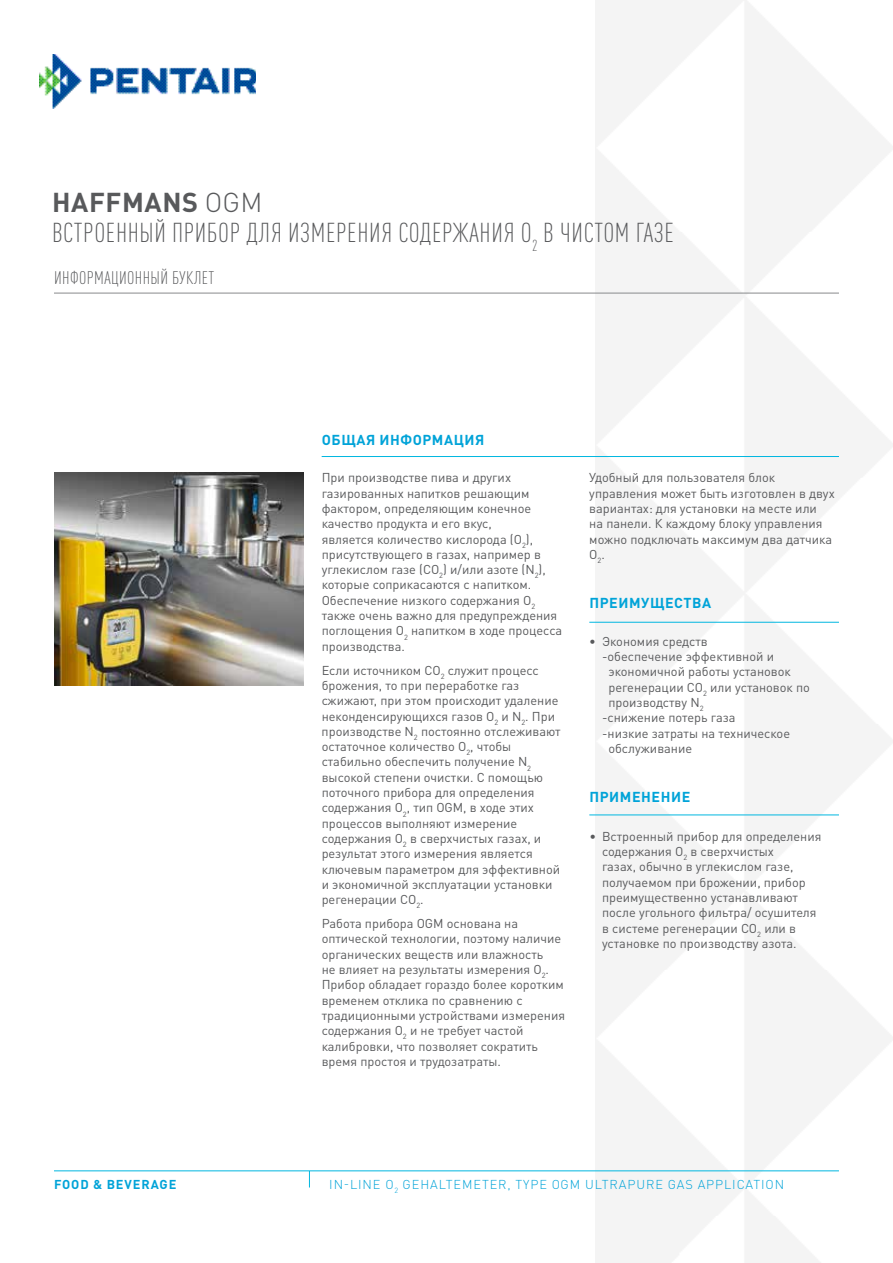
<style>
.page{position:relative;width:893px;height:1263px;background:#fff}
.page>*{position:absolute;margin:0;border:0;box-sizing:border-box;transform-origin:0 0}
.t1{font:300 condensed 27px "DIN Pro";letter-spacing:.02em;color:#58595b}
.t2{font:700 27px "DIN Pro";letter-spacing:.02em;color:#58595b}
.t3{font:300 condensed 18px "DIN Pro";letter-spacing:.02em;color:#58595b}
.t4{font:700 14.25px "DIN Pro";letter-spacing:.04em;color:#00a3d8}
.t5{font:12.75px/15.3px "DIN Pro";color:#58595b}
.t6{font:300 12.75px "DIN Pro";letter-spacing:.07em;color:#00a3d8}
.t7{font:700 12.75px "DIN Pro";letter-spacing:.07em;color:#00a3d8}
.s1{font-weight:300}
</style>
<div class="page">
<hr style="left:54px;top:1170px;width:785px;height:1px;background:#00b7e0">
<svg style="left:309px;top:1171px;width:1px;height:16px"></svg>
<img style="left:40px;top:54px;width:216px;height:55px">
<hr style="left:54px;top:293px;width:785px;height:1px;background:#888a8c">
<hr style="left:322px;top:456px;width:517px;height:1px;background:#00b7e0">
<img style="left:54px;top:473px;width:250px;height:213px">
<hr style="left:589px;top:814px;width:250px;height:1px;background:#00b7e0">
<hr style="left:589px;top:622px;width:250px;height:1px;background:#00b7e0">
<h1 class="t2" style="left:52px;top:180px;width:212px">HAFFMANS <span class="s1">OGM</span></h1>
<h1 class="t1" style="left:52px;top:214px;width:623px">ВСТРОЕННЫЙ ПРИБОР ДЛЯ ИЗМЕРЕНИЯ СОДЕРЖАНИЯ O<sub>2</sub> В ЧИСТОМ ГАЗЕ</h1>
<h2 class="t3" style="left:54px;top:265px;width:162px">ИНФОРМАЦИОННЫЙ БУКЛЕТ</h2>
<p class="t4" style="left:322px;top:428px;width:164px">ОБЩАЯ ИНФОРМАЦИЯ</p>
<p class="t5" style="left:322px;top:469px;width:242px">При производстве пива и других газированных напитков решающим фактором, определяющим конечное качество продукта и его вкус,<br>является количество кислорода (O<sub>2</sub>), присутствующего в газах, например в углекислом газе (CO<sub>2</sub>) и/или азоте (N<sub>2</sub>), которые соприкасаются с напитком.<br>Обеспечение низкого содержания O<sub>2 </sub>также очень важно для предупреждения поглощения O<sub>2</sub> напитком в ходе процесса производства.</p>
<p class="t5" style="left:322px;top:661px;width:241px">Если источником CO<sub>2</sub> служит процесс брожения, то при переработке газ сжижают, при этом происходит удаление неконденсирующихся газов O<sub>2</sub> и N<sub>2</sub>. При производстве N<sub>2</sub> постоянно отслеживают остаточное количество O<sub>2</sub>, чтобы стабильно обеспечить получение N<sub>2 </sub>высокой степени очистки. С помощью поточного прибора для определения содержания O<sub>2</sub>, тип OGM, в ходе этих процессов выполняют измерение содержания O<sub>2</sub> в сверхчистых газах, и результат этого измерения является ключевым параметром для эффективной и экономичной эксплуатации установки регенерации CO<sub>2</sub>.</p>
<p class="t5" style="left:322px;top:914px;width:245px">Работа прибора OGM основана на оптической технологии, поэтому наличие органических веществ или влажность<br>не влияет на результаты измерения O<sub>2</sub>.<br>Прибор обладает гораздо более коротким временем отклика по сравнению с традиционными устройствами измерения содержания O<sub>2</sub> и не требует частой калибровки, что позволяет сократить время простоя и трудозатраты.</p>
<p class="t5" style="left:589px;top:469px;width:247px">Удобный для пользователя блок управления может быть изготовлен в двух вариантах: для установки на месте или<br>на панели. К каждому блоку управления можно подключать максимум два датчика<br>O<sub>2</sub>.</p>
<p class="t4" style="left:589px;top:591px;width:123px">ПРЕИМУЩЕСТВА</p>
<p class="t5" style="left:589px;top:632px;width:120px">• Экономия средств</p>
<p class="t5" style="left:602px;top:648px;width:174px">-обеспечение эффективной и</p>
<p class="t5" style="left:608px;top:663px;width:184px">экономичной работы установок</p>
<p class="t5" style="left:608px;top:678px;width:203px">регенерации CO<sub>2</sub> или установок по</p>
<p class="t5" style="left:608px;top:693px;width:97px">производству N<sub>2</sub></p>
<p class="t5" style="left:602px;top:709px;width:135px">-снижение потерь газа</p>
<p class="t5" style="left:602px;top:724px;width:189px">-низкие затраты на техническое</p>
<p class="t5" style="left:608px;top:739px;width:85px">oбслуживание</p>
<p class="t4" style="left:589px;top:785px;width:102px">ПРИМЕНЕНИЕ</p>
<p class="t5" style="left:602px;top:827px;width:221px;text-indent:-13px">• Встроенный прибор для определения содержания O<sub>2</sub> в сверхчистых<br>газах, обычно в углекислом газе, получаемом при брожении, прибор преимущественно устанавливают после угольного фильтра/ осушителя в системе регенерации CO<sub>2</sub> или в установке по производству азота.</p>
<p class="t7" style="left:54px;top:1174px;width:124px">FOOD &amp; BEVERAGE</p>
<p class="t6" style="left:329px;top:1174px;width:456px">IN-LINE O<sub>2</sub> GEHALTEMETER, TYPE OGM ULTRAPURE GAS APPLICATION</p>
</div>
